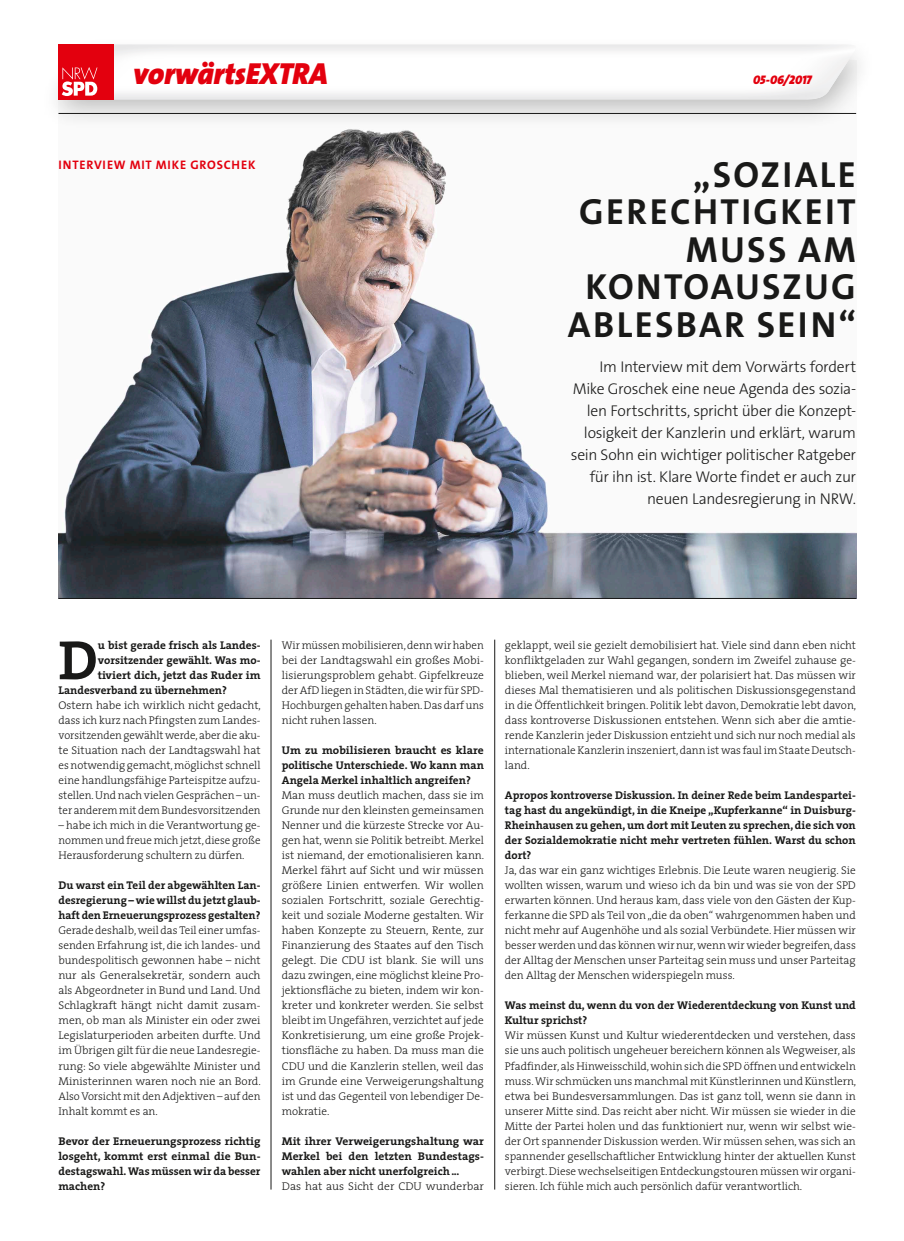
<style>
.page{position:relative;width:904px;height:1241px;background:#fff}
.page>*{position:absolute;margin:0;border:0;box-sizing:border-box;transform-origin:0 0}
.t1{font:700 55.75px "The Serif";color:#191918}
.t2{font:36.5px/37.5px "The Sans LP7 Bld";letter-spacing:.065em;color:#191918;text-align:right}
.t3{font:30.62px "The Sans LP9 Black IT";letter-spacing:-.005em;color:#e3000e}
.t4{font:15.62px/21.9px "The Sans LP3 Lig";letter-spacing:-.02em;color:#191918;text-align:right}
.t5{font:12.5px "The Sans LP9 Black IT";letter-spacing:-.005em;color:#e3000e}
.t6{font:12.38px "The Sans LP7 Bld";letter-spacing:.065em;color:#e3000e}
.t7{font:300 11.25px/15px "The Serif";color:#191918;text-align:justify}
.t8{font:700 11.25px/15px "The Serif";color:#191918;text-align:justify}
</style>
<div class="page">
<img style="left:58px;top:130px;width:798px;height:468px">
<div style="left:40px;top:37px;width:837px;height:93px;background:#191918;opacity:.29"></div>
<hr style="left:58px;top:113px;width:798px;height:1px;background:#191918">
<img style="left:57px;top:44px;width:800px;height:55px">
<div style="left:58px;top:44px;width:56px;height:56px;background:#e3000e"></div>
<svg style="left:62px;top:67px;width:35px;height:29px"></svg>
<hr style="left:58px;top:598px;width:798px;height:1px;background:#191918">
<hr style="left:271px;top:639px;width:1px;height:550px;background:#191918">
<hr style="left:494px;top:639px;width:1px;height:550px;background:#191918">
<h3 class="t3" style="left:133px;top:53px;width:196px">vorwärtsEXTRA</h3>
<p class="t6" style="left:59px;top:156px;width:198px">INTERVIEW MIT MIKE GROSCHEK</p>
<p class="t5" style="left:753px;top:71px;width:60px">05-06/2017</p>
<h2 class="t2" style="left:568px;top:156px;width:290px">„SOZIALE<br>GERECHTIGKEIT<br>MUSS AM<br>KONTOAUSZUG<br>ABLESBAR SEIN“</h2>
<p class="t4" style="left:570px;top:356px;width:287px">Im Interview mit dem Vorwärts fordert Mike Groschek eine neue Agenda des sozia&shy;len Fortschritts, spricht über die Konzept&shy;losigkeit der Kanzlerin und erklärt, warum sein Sohn ein wichtiger politischer Ratgeber für ihn ist. Klare Worte findet er auch zur neuen Landesregierung in NRW.</p>
<h1 class="t1" style="left:58px;top:613px;width:41px">D</h1>
<p class="t8" style="left:98px;top:637px;width:164px">u bist gerade frisch als Landes-</p>
<p class="t8" style="left:98px;top:652px;width:164px">vorsitzender gewählt. Was mo-</p>
<p class="t8" style="left:98px;top:667px;width:164px">tiviert dich, jetzt das Ruder im</p>
<p class="t8" style="left:58px;top:682px;width:170px">Landesverband zu übernehmen?</p>
<p class="t7" style="left:58px;top:697px;width:204px">Ostern habe ich wirklich nicht gedacht, dass ich kurz nach Pfingsten zum Landes&shy;vorsitzenden gewählt werde, aber die aku&shy;te Situation nach der Landtagswahl hat es notwendig gemacht, möglichst schnell eine handlungsfähige Parteispitze aufzu&shy;stellen. Und nach vielen Gesprächen – un&shy;ter anderem mit dem Bundesvorsitzenden</p>
<p class="t7" style="left:58px;top:817px;width:203px">– habe ich mich in die Verantwortung ge&shy;nommen und freue mich jetzt, diese große Herausforderung schultern zu dürfen.</p>
<p class="t8" style="left:58px;top:877px;width:203px">Du warst ein Teil der abgewählten Lan&shy;desregierung – wie willst du jetzt glaub&shy;haft den Erneuerungsprozess gestalten?</p>
<p class="t7" style="left:58px;top:922px;width:204px">Gerade deshalb, weil das Teil einer umfas&shy;senden Erfahrung ist, die ich landes- und bundespolitisch gewonnen habe – nicht nur als Generalsekretär, sondern auch als Abgeordneter in Bund und Land. Und Schlagkraft hängt nicht damit zusam&shy;men, ob man als Minister ein oder zwei Legislaturperioden arbeiten durfte. Und im Übrigen gilt für die neue Landesregie&shy;rung: So viele abgewählte Minister und Ministerinnen waren noch nie an Bord.<br>Also Vorsicht mit den Adjektiven – auf den Inhalt kommt es an.</p>
<p class="t8" style="left:58px;top:1132px;width:203px">Bevor der Erneuerungsprozess richtig losgeht, kommt erst einmal die Bun&shy;destagswahl. Was müssen wir da besser machen?</p>
<p class="t7" style="left:282px;top:637px;width:203px">Wir müssen mobilisieren, denn wir haben bei der Landtagswahl ein großes Mobi&shy;lisierungsproblem gehabt. Gipfelkreuze der AfD liegen in Städten, die wir für SPD-Hochburgen gehalten haben. Das darf uns nicht ruhen lassen.</p>
<p class="t8" style="left:282px;top:742px;width:203px">Um zu mobilisieren braucht es klare politische Unterschiede. Wo kann man Angela Merkel inhaltlich angreifen?</p>
<p class="t7" style="left:282px;top:787px;width:204px">Man muss deutlich machen, dass sie im Grunde nur den kleinsten gemeinsamen Nenner und die kürzeste Strecke vor Au&shy;gen hat, wenn sie Politik betreibt. Merkel ist niemand, der emotionalisieren kann.<br>Merkel fährt auf Sicht und wir müssen größere Linien entwerfen. Wir wollen sozialen Fortschritt, soziale Gerechtig&shy;keit und soziale Moderne gestalten. Wir haben Konzepte zu Steuern, Rente, zur Finanzierung des Staates auf den Tisch gelegt. Die CDU ist blank. Sie will uns dazu zwingen, eine möglichst kleine Pro&shy;jektionsfläche zu bieten, indem wir kon&shy;kreter und konkreter werden. Sie selbst bleibt im Ungefähren, verzichtet auf jede Konkretisierung, um eine große Projek&shy;tionsfläche zu haben. Da muss man die CDU und die Kanzlerin stellen, weil das im Grunde eine Verweigerungshaltung ist und das Gegenteil von lebendiger De&shy;mokratie.</p>
<p class="t8" style="left:282px;top:1132px;width:203px">Mit ihrer Verweigerungshaltung war Merkel bei den letzten Bundestags&shy;wahlen aber nicht unerfolgreich...</p>
<p class="t7" style="left:282px;top:1177px;width:203px">Das hat aus Sicht der CDU wunderbar</p>
<p class="t7" style="left:505px;top:637px;width:353px">geklappt, weil sie gezielt demobilisiert hat. Viele sind dann eben nicht konfliktgeladen zur Wahl gegangen, sondern im Zweifel zuhause ge&shy;blieben, weil Merkel niemand war, der polarisiert hat. Das müssen wir dieses Mal thematisieren und als politischen Diskussionsgegenstand in die Öffentlichkeit bringen. Politik lebt davon, Demokratie lebt davon, dass kontroverse Diskussionen entstehen. Wenn sich aber die amtie&shy;rende Kanzlerin jeder Diskussion entzieht und sich nur noch medial als internationale Kanzlerin inszeniert, dann ist was faul im Staate Deutsch&shy;land.</p>
<p class="t8" style="left:505px;top:787px;width:352px">Apropos kontroverse Diskussion. In deiner Rede beim Landespartei&shy;tag hast du angekündigt, in die Kneipe „Kupferkanne“ in Duisburg-Rheinhausen zu gehen, um dort mit Leuten zu sprechen, die sich von der Sozialdemokratie nicht mehr vertreten fühlen. Warst du schon dort?</p>
<p class="t7" style="left:505px;top:862px;width:352px">Ja, das war ein ganz wichtiges Erlebnis. Die Leute waren neugierig. Sie wollten wissen, warum und wieso ich da bin und was sie von der SPD erwarten können. Und heraus kam, dass viele von den Gästen der Kup&shy;ferkanne die SPD als Teil von „die da oben“ wahrgenommen haben und nicht mehr auf Augenhöhe und als sozial Verbündete. Hier müssen wir besser werden und das können wir nur, wenn wir wieder begreifen, dass der Alltag der Menschen unser Parteitag sein muss und unser Parteitag den Alltag der Menschen widerspiegeln muss.</p>
<p class="t8" style="left:505px;top:997px;width:352px">Was meinst du, wenn du von der Wiederentdeckung von Kunst und<br>Kultur sprichst?</p>
<p class="t7" style="left:505px;top:1027px;width:353px">Wir müssen Kunst und Kultur wiederentdecken und verstehen, dass sie uns auch politisch ungeheuer bereichern können als Wegweiser, als Pfadfinder, als Hinweisschild, wohin sich die SPD öffnen und entwickeln muss. Wir schmücken uns manchmal mit Künstlerinnen und Künstlern, etwa bei Bundesversammlungen. Das ist ganz toll, wenn sie dann in unserer Mitte sind. Das reicht aber nicht. Wir müssen sie wieder in die Mitte der Partei holen und das funktioniert nur, wenn wir selbst wie&shy;der Ort spannender Diskussion werden. Wir müssen sehen, was sich an spannender gesellschaftlicher Entwicklung hinter der aktuellen Kunst verbirgt. Diese wechselseitigen Entdeckungstouren müssen wir organi&shy;sieren. Ich fühle mich auch persönlich dafür verantwortlich.</p>
</div>
